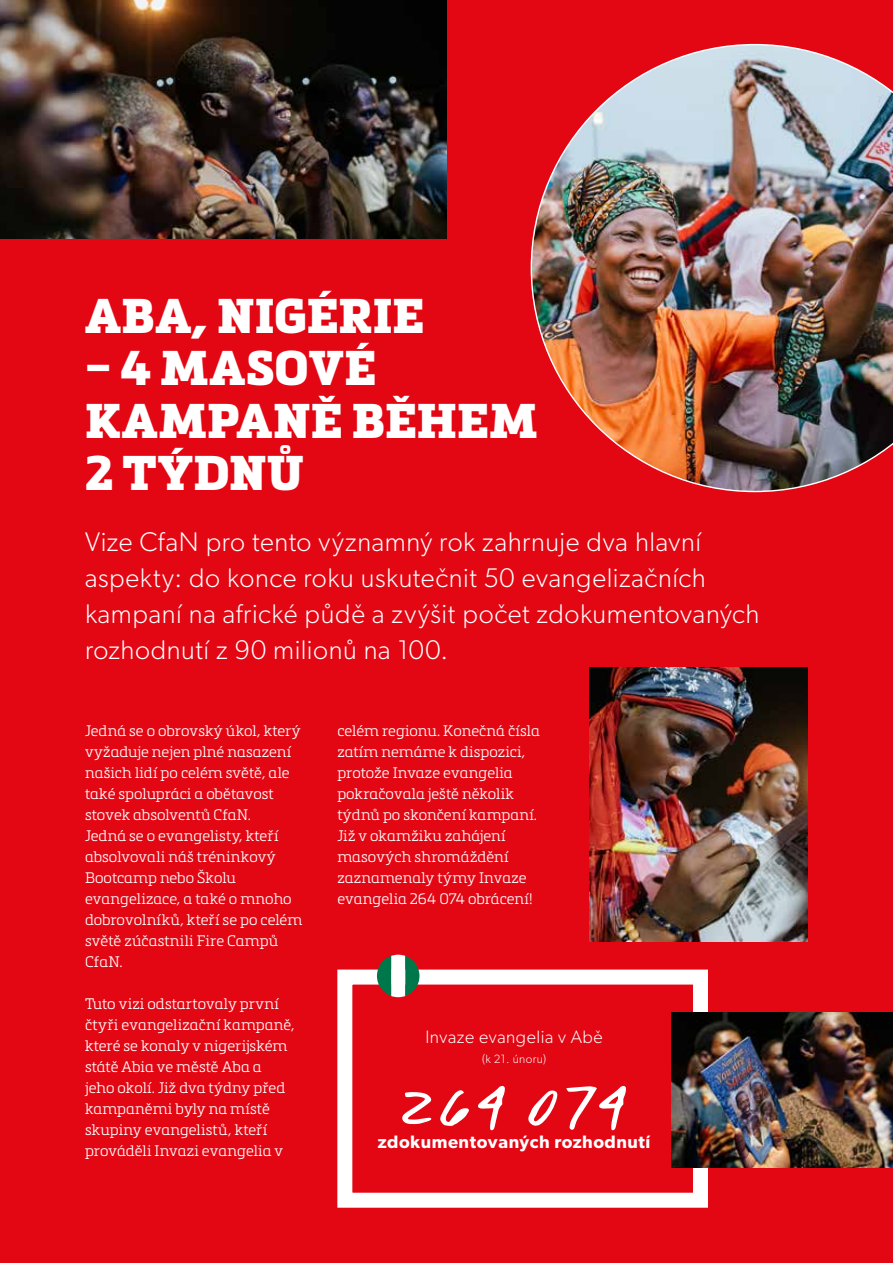
<style>
.page{position:relative;width:893px;height:1263px;background:#e30613}
.page>*{position:absolute;margin:0;border:0;box-sizing:border-box;transform-origin:0 0}
.t1{font:90px "Sophia Bella DEMO";color:#fff}
.t2{font:900 48px/52.5px "Metronic Slab Pro";letter-spacing:.005em;color:#fff}
.t3{font:300 27px/36px "Gibson";letter-spacing:.02em;color:#fff}
.t4{font:600 18px "Gibson";letter-spacing:.03em;color:#fff}
.t5{font:300 18px "Gibson";letter-spacing:.03em;color:#fff}
.t6{font:300 15px/21px "Metronic Slab Pro";letter-spacing:.005em;color:#fff}
.t7{font:300 12px "Gibson";letter-spacing:.03em;color:#fff}
</style>
<div class="page">
<img style="left:0;top:0;width:446px;height:238px">
<img style="left:590px;top:668px;width:218px;height:273px">
<img style="left:531px;top:44px;width:362px;height:448px">
<div style="left:337px;top:969px;width:371px;height:239px;border:15px solid #fff"></div>
<svg style="left:377px;top:955px;width:42px;height:42px"></svg>
<img style="left:671px;top:1012px;width:222px;height:155px">
<h2 class="t2" style="left:85px;top:290px;width:341px">ABA, NIGÉRIE</h2>
<h2 class="t2" style="left:85px;top:342px;width:454px">– 4 MASOVÉ<br>KAMPANĚ BĚHEM<br>2 TÝDNŮ</h2>
<h3 class="t3" style="left:85px;top:523px;width:676px">Vize CfaN pro tento významný rok zahrnuje dva hlavní aspekty: do konce roku uskutečnit 50 evangelizačních kampaní na africké půdě a zvýšit počet zdokumentovaných rozhodnutí z 90 milionů na 100.</h3>
<p class="t6" style="left:85px;top:720px;width:219px">Jedná se o obrovský úkol, který vyžaduje nejen plné nasazení našich lidí po celém světě, ale také spolupráci a obětavost stovek absolventů CfaN.<br>Jedná se o evangelisty, kteří absolvovali náš tréninkový<br>Bootcamp nebo Školu evangelizace, a také o mnoho dobrovolníků, kteří se po celém světě zúčastnili Fire Campů<br>CfaN.</p>
<p class="t6" style="left:85px;top:993px;width:211px">Tuto vizi odstartovaly první čtyři evangelizační kampaně, které se konaly v nigerijském státě Abia ve městě Aba a jeho okolí. Již dva týdny před kampaněmi byly na místě skupiny evangelistů, kteří prováděli Invazi evangelia v</p>
<p class="t6" style="left:337px;top:720px;width:204px">celém regionu. Konečná čísla zatím nemáme k dispozici, protože Invaze evangelia pokračovala ještě několik týdnů po skončení kampaní.<br>Již v okamžiku zahájení masových shromáždění zaznamenaly týmy Invaze evangelia 264 074 obrácení!</p>
<p class="t5" style="left:425px;top:1026px;width:179px">Invaze evangelia v Abě</p>
<p class="t7" style="left:482px;top:1051px;width:66px">(k 21. únoru)</p>
<h1 class="t1" style="left:398px;top:1045px;width:234px">264 074</h1>
<p class="t4" style="left:378px;top:1131px;width:274px">zdokumentovaných rozhodnutí</p>
</div>
